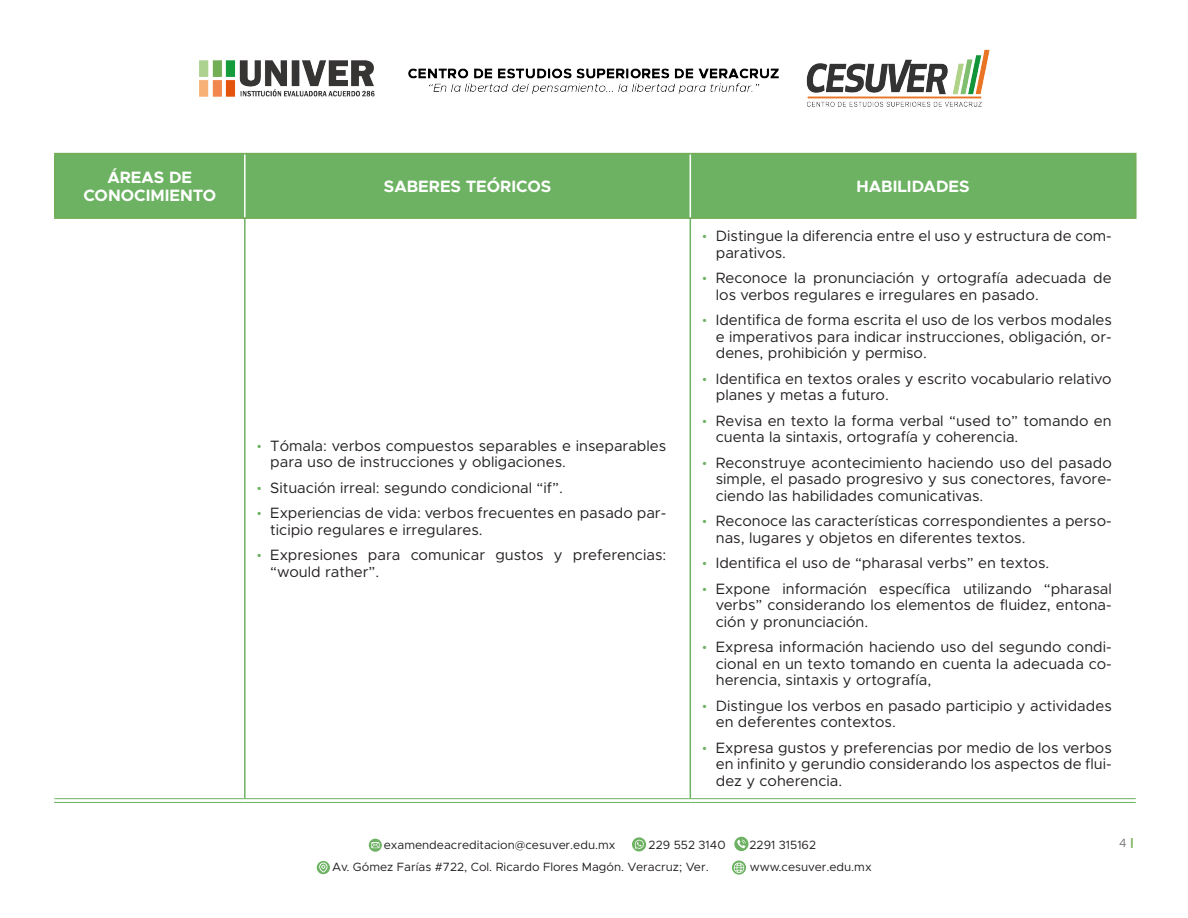
<style>
.page{position:relative;width:1188px;height:918px;background:#fff}
.page>*{position:absolute;margin:0;border:0;box-sizing:border-box;transform-origin:0 0}
.Título_encabezado{font:700 16.5px/18px "Metropolis";color:#fff;text-align:center}
.t1{font:15px/16.5px "Metropolis";color:#231f20}
.t2{font:12px "Metropolis";color:#231f20}
.t3{font:12px "Metropolis";color:#787a7d}
.s1{font-family:"Rubik";color:#6db262}
.s2{font-weight:900;color:#73ae56}
</style>
<div class="page">
<img style="left:199px;top:49px;width:791px;height:58px">
<svg style="left:317px;top:861px;width:13px;height:13px"></svg>
<svg style="left:319px;top:863px;width:9px;height:10px"></svg>
<svg style="left:732px;top:861px;width:14px;height:14px"></svg>
<svg style="left:632px;top:837px;width:14px;height:15px"></svg>
<svg style="left:369px;top:839px;width:13px;height:13px"></svg>
<svg style="left:734px;top:837px;width:14px;height:14px"></svg>
<svg style="left:54px;top:799px;width:191px;height:3px"></svg>
<svg style="left:245px;top:799px;width:445px;height:3px"></svg>
<svg style="left:690px;top:799px;width:446px;height:3px"></svg>
<hr style="left:244px;top:217px;width:2px;height:581px;background:#6db262">
<hr style="left:690px;top:217px;width:1px;height:581px;background:#6db262">
<hr style="left:54px;top:798px;width:191px;height:1px;background:#6db262">
<hr style="left:54px;top:802px;width:191px;height:1px;background:#6db262">
<hr style="left:245px;top:798px;width:445px;height:1px;background:#6db262">
<hr style="left:245px;top:802px;width:445px;height:1px;background:#6db262">
<hr style="left:690px;top:798px;width:446px;height:1px;background:#6db262">
<hr style="left:690px;top:802px;width:446px;height:1px;background:#6db262">
<div style="left:56px;top:154px;width:1079px;height:63px;background:#6db262"></div>
<hr style="left:244px;top:154px;width:2px;height:63px;background:#fff">
<hr style="left:690px;top:154px;width:1px;height:63px;background:#fff">
<hr style="left:54px;top:153px;width:191px;height:1px;background:#73ae56">
<hr style="left:54px;top:154px;width:2px;height:63px;background:#73ae56">
<hr style="left:245px;top:153px;width:445px;height:1px;background:#73ae56">
<hr style="left:690px;top:153px;width:447px;height:1px;background:#73ae56">
<hr style="left:1135px;top:154px;width:2px;height:63px;background:#73ae56">
<hr style="left:54px;top:217px;width:191px;height:2px;background:#73ae56">
<hr style="left:245px;top:217px;width:445px;height:2px;background:#73ae56">
<hr style="left:690px;top:217px;width:447px;height:2px;background:#73ae56">
<p class="Título_encabezado" style="left:83px;top:169px;width:134px">ÁREAS DE<br>CONOCIMIENTO</p>
<p class="Título_encabezado" style="left:384px;top:178px;width:169px">SABERES TEÓRICOS</p>
<p class="Título_encabezado" style="left:857px;top:178px;width:115px">HABILIDADES</p>
<p class="t1" style="left:270px;top:437px;width:398px;text-indent:-14px"><span class="s1">·</span> Tómala: verbos compuestos separables e inseparables para uso de instrucciones y obligaciones.</p>
<p class="t1" style="left:257px;top:479px;width:308px"><span class="s1">·</span> Situación irreal: segundo condicional “if”.</p>
<p class="t1" style="left:270px;top:505px;width:398px;text-indent:-14px"><span class="s1">·</span> Experiencias de vida: verbos frecuentes en pasado par&shy;ticipio regulares e irregulares.</p>
<p class="t1" style="left:270px;top:547px;width:398px;text-indent:-14px"><span class="s1">·</span> Expresiones para comunicar gustos y preferencias: “would rather”.</p>
<p class="t1" style="left:716px;top:228px;width:398px;text-indent:-14px"><span class="s1">·</span> Distingue la diferencia entre el uso y estructura de com&shy;parativos.</p>
<p class="t1" style="left:716px;top:270px;width:398px;text-indent:-14px"><span class="s1">·</span> Reconoce la pronunciación y ortografía adecuada de los verbos regulares e irregulares en pasado.</p>
<p class="t1" style="left:716px;top:312px;width:398px;text-align:justify;text-indent:-14px"><span class="s1">·</span> Identifica de forma escrita el uso de los verbos modales e imperativos para indicar instrucciones, obligación, or&shy;denes, prohibición y permiso.</p>
<p class="t1" style="left:716px;top:370px;width:397px;text-indent:-14px"><span class="s1">·</span> Identifica en textos orales y escrito vocabulario relativo planes y metas a futuro.</p>
<p class="t1" style="left:716px;top:412px;width:397px;text-indent:-14px"><span class="s1">·</span> Revisa en texto la forma verbal “used to” tomando en cuenta la sintaxis, ortografía y coherencia.</p>
<p class="t1" style="left:716px;top:454px;width:398px;text-align:justify;text-indent:-14px"><span class="s1">·</span> Reconstruye acontecimiento haciendo uso del pasado simple, el pasado progresivo y sus conectores, favore&shy;ciendo las habilidades comunicativas.</p>
<p class="t1" style="left:716px;top:513px;width:398px;text-indent:-14px"><span class="s1">·</span> Reconoce las características correspondientes a perso&shy;nas, lugares y objetos en diferentes textos.</p>
<p class="t1" style="left:702px;top:555px;width:348px"><span class="s1">·</span> Identifica el uso de “pharasal verbs” en textos.</p>
<p class="t1" style="left:716px;top:580px;width:398px;text-align:justify;text-indent:-14px"><span class="s1">·</span> Expone información específica utilizando “pharasal verbs” considerando los elementos de fluidez, entona&shy;ción y pronunciación.</p>
<p class="t1" style="left:716px;top:639px;width:398px;text-align:justify;text-indent:-14px"><span class="s1">·</span> Expresa información haciendo uso del segundo condi&shy;cional en un texto tomando en cuenta la adecuada co&shy;herencia, sintaxis y ortografía,</p>
<p class="t1" style="left:716px;top:697px;width:397px;text-indent:-14px"><span class="s1">·</span> Distingue los verbos en pasado participio y actividades en deferentes contextos.</p>
<p class="t1" style="left:716px;top:739px;width:398px;text-align:justify;text-indent:-14px"><span class="s1">·</span> Expresa gustos y preferencias por medio de los verbos en infinito y gerundio considerando los aspectos de flui&shy;dez y coherencia.</p>
<p class="t2" style="left:384px;top:837px;width:233px">examendeacreditacion@cesuver.edu.mx</p>
<p class="t2" style="left:649px;top:837px;width:79px">229 552 3140</p>
<p class="t2" style="left:750px;top:837px;width:68px">2291 315162</p>
<p class="t3" style="left:1119px;top:836px;width:16px">4 <span class="s2">|</span></p>
<p class="t2" style="left:332px;top:859px;width:378px">Av. Gómez Farías #722, Col. Ricardo Flores Magón. Veracruz; Ver.</p>
<p class="t2" style="left:750px;top:859px;width:123px">www.cesuver.edu.mx</p>
</div>
